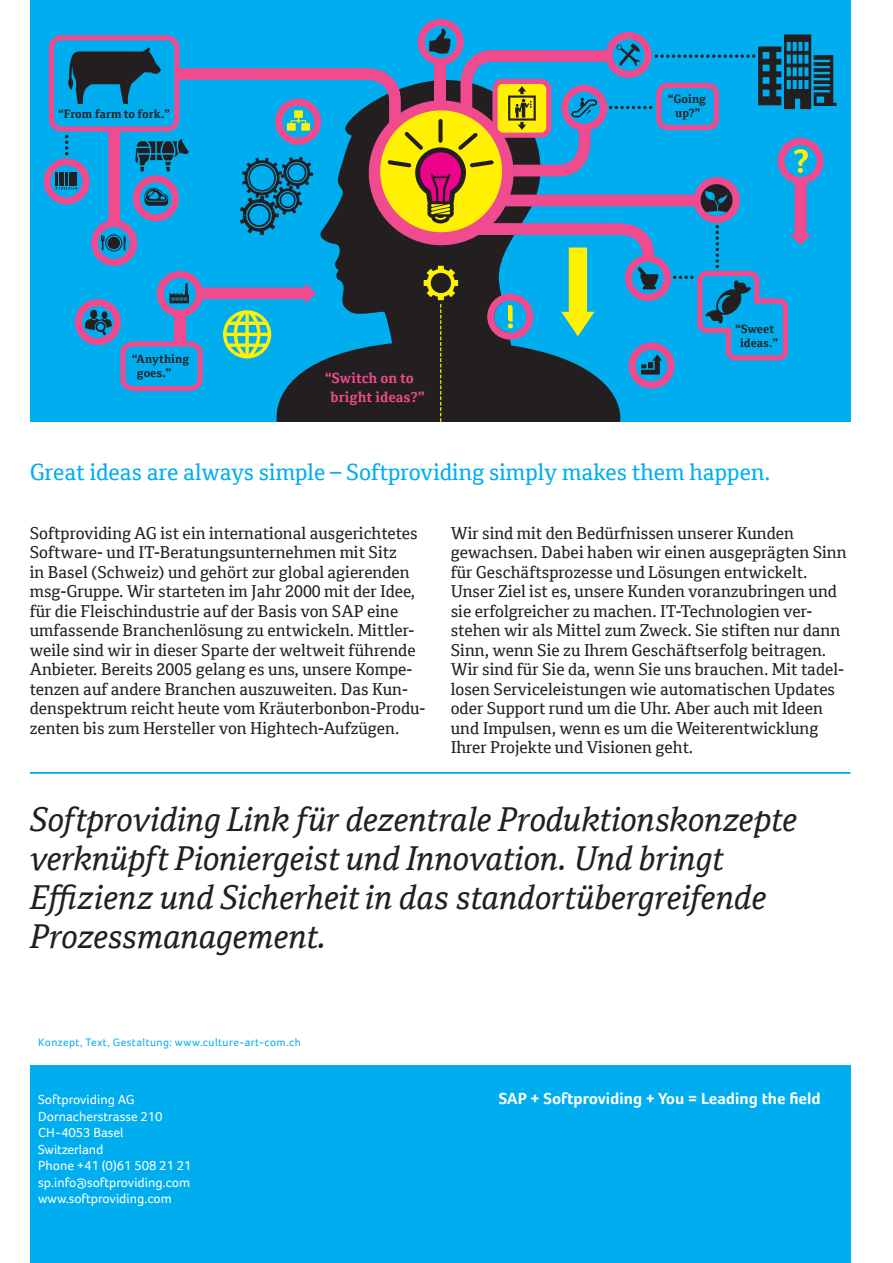
<style>
.page{position:relative;width:893px;height:1263px;background:#fff}
.page>*{position:absolute;margin:0;border:0;box-sizing:border-box;transform-origin:0 0}
.t1{font:italic 33px/39px "Cordale";letter-spacing:-.01em;color:#231f20}
.t2{font:22.5px "Cordale";color:#00aeef}
.t3{font:16.5px/19.5px "Cordale";color:#231f20}
.t4{font:700 16.5px "Foco Corp";color:#fff}
.t5{font:700 14.1px/19px "Cordale";color:#ef4b8e}
.t6{font:13.5px "Foco Corp";color:#fff}
.t7{font:700 11.55px/14.1px "Cordale";color:#231f20;text-align:center}
.t8{font:11.25px "Foco Corp";letter-spacing:.035em;color:#00aeef}
</style>
<div class="page">
<div style="left:30px;top:1065px;width:820px;height:198px;background:#00aeef"></div>
<hr style="left:30px;top:772px;width:820px;height:2px;background:#00aeef">
<div style="left:30px;top:4px;width:820px;height:418px;background:#00aeef"></div>
<svg style="left:44px;top:19px;width:793px;height:403px"></svg>
<p class="t7" style="left:58px;top:107px;width:113px">“From farm to fork.”</p>
<p class="t7" style="left:137px;top:352px;width:54px;text-align:left;text-indent:-5px">“Anything goes.”</p>
<p class="t5" style="left:331px;top:368px;width:96px;text-indent:-6px">“Switch on to bright ideas?”</p>
<p class="t7" style="left:668px;top:92px;width:40px">“Going up?”</p>
<p class="t7" style="left:735px;top:322px;width:44px">“Sweet ideas.”</p>
<p class="t2" style="left:30px;top:459px;width:742px">Great ideas are always simple – Softproviding simply makes them happen.</p>
<p class="t3" style="left:30px;top:523px;width:397px">Softproviding AG ist ein international ausgerichtetes Software- und IT-Beratungsunternehmen mit Sitz<br>in Basel (Schweiz) und gehört zur global agierenden msg-Gruppe. Wir starteten im Jahr 2000 mit der Idee, für die Fleischindustrie auf der Basis von SAP eine umfassende Branchenlösung zu entwickeln. Mittler&shy;weile sind wir in dieser Sparte der weltweit führende Anbieter. Bereits 2005 gelang es uns, unsere Kompe&shy;tenzen auf andere Branchen auszuweiten. Das Kun&shy;denspektrum reicht heute vom Kräuterbonbon-Produ&shy;zenten bis zum Hersteller von Hightech-Aufzügen.</p>
<p class="t3" style="left:451px;top:523px;width:345px">Wir sind mit den Bedürfnissen unserer Kunden</p>
<p class="t3" style="left:451px;top:543px;width:397px">gewachsen. Dabei haben wir einen ausgeprägten Sinn für Geschäftsprozesse und Lösungen entwickelt.</p>
<p class="t3" style="left:451px;top:582px;width:388px">Unser Ziel ist es, unsere Kunden voranzubringen und sie erfolgreicher zu machen. IT-Technologien ver-</p>
<p class="t3" style="left:451px;top:621px;width:395px">stehen wir als Mittel zum Zweck. Sie stiften nur dann Sinn, wenn Sie zu Ihrem Geschäftserfolg beitragen.<br>Wir sind für Sie da, wenn Sie uns brauchen. Mit tadel&shy;losen Serviceleistungen wie automatischen Updates oder Support rund um die Uhr. Aber auch mit Ideen und Impulsen, wenn es um die Weiterentwicklung Ihrer Projekte und Visionen geht.</p>
<p class="t1" style="left:30px;top:800px;width:769px">Softproviding Link für dezentrale Produktionskonzepte verknüpft Pioniergeist und Innovation. Und bringt</p>
<p class="t1" style="left:30px;top:878px;width:738px">Effizienz und Sicherheit in das standortübergreifende</p>
<p class="t1" style="left:30px;top:917px;width:299px">Prozessmanagement.</p>
<p class="t8" style="left:38px;top:1036px;width:264px">Konzept, Text, Gestaltung: www.culture-art-com.ch</p>
<p class="t6" style="left:38px;top:1092px;width:98px">Softproviding AG</p>
<p class="t6" style="left:38px;top:1108px;width:126px">Dornacherstrasse 210</p>
<p class="t6" style="left:38px;top:1125px;width:87px">CH-4053 Basel</p>
<p class="t6" style="left:38px;top:1141px;width:67px">Switzerland</p>
<p class="t6" style="left:38px;top:1158px;width:155px">Phone +41 (0)61 508 21 21</p>
<p class="t6" style="left:38px;top:1174px;width:153px">sp.info@softproviding.com</p>
<p class="t6" style="left:38px;top:1191px;width:135px">www.softproviding.com</p>
<p class="t4" style="left:499px;top:1089px;width:323px">SAP + Softproviding + You = Leading the field</p>
</div>
